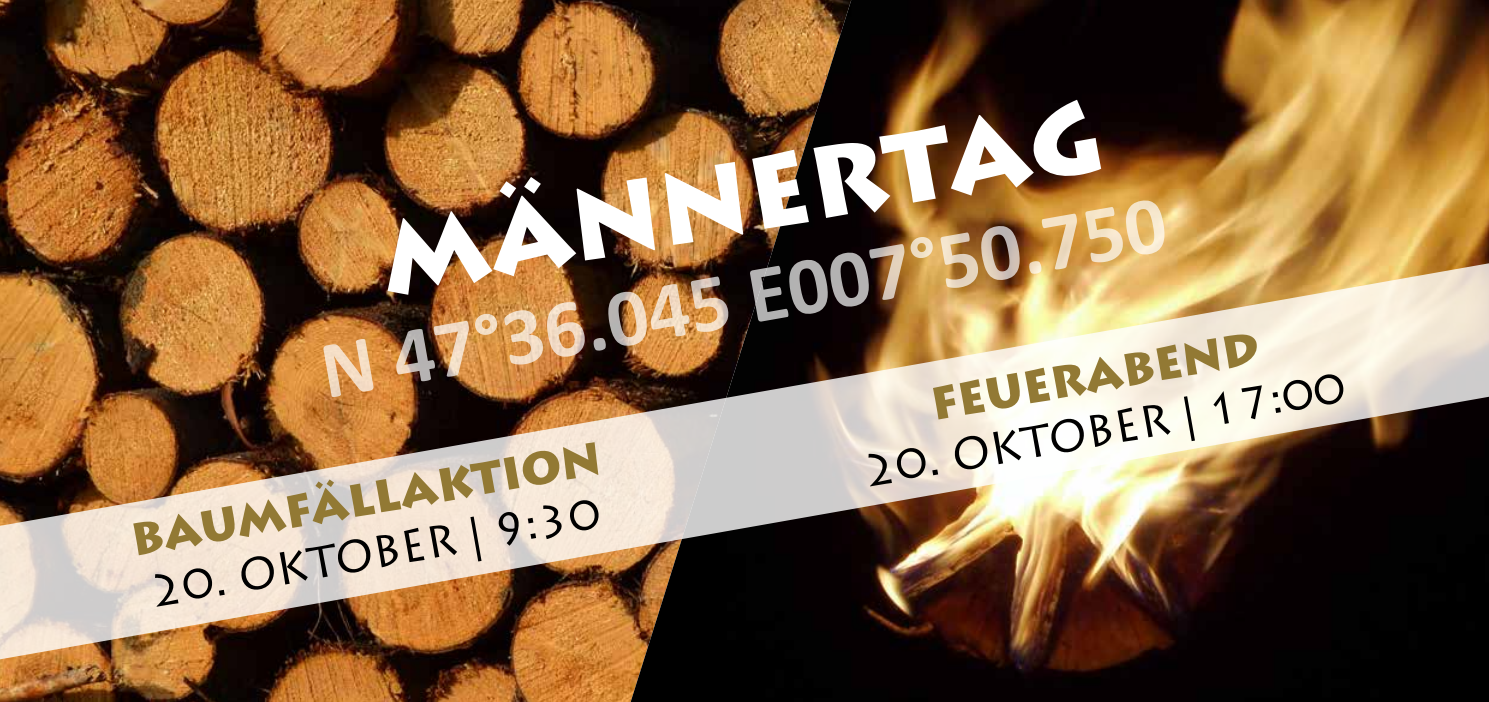
<style>
.page{position:relative;width:1489px;height:702px;background:#fff}
.page>*{position:absolute;margin:0;border:0;box-sizing:border-box;transform-origin:0 0}
.t1{font:900 100px "Lithos Pro";color:#fff}
.t2{font:45px "Lithos Pro";color:#000}
.t3{font:900 45px "Lithos Pro";color:#927934}
</style>
<div class="page">
<img style="left:0;top:0;width:630px;height:702px">
<img style="left:630px;top:0;width:858px;height:702px">
<img style="left:0;top:245px;width:1488px;height:422px">
<img style="left:323px;top:200px;width:841px;height:197px">
<h1 class="t1" style="left:370px;top:199px;width:733px;rotate:-10deg">Männertag</h1>
<p class="t3" style="left:127px;top:512px;width:478px;rotate:-10deg">Baum fällaktion</p>
<p class="t2" style="left:146px;top:566px;width:457px;rotate:-10deg">20. Okto ber | 9:30</p>
<p class="t3" style="left:926px;top:377px;width:334px;rotate:-10deg">Feuerab end</p>
<p class="t2" style="left:859px;top:446px;width:489px;rotate:-10deg">20. Okto ber | 17:00</p>
</div>
